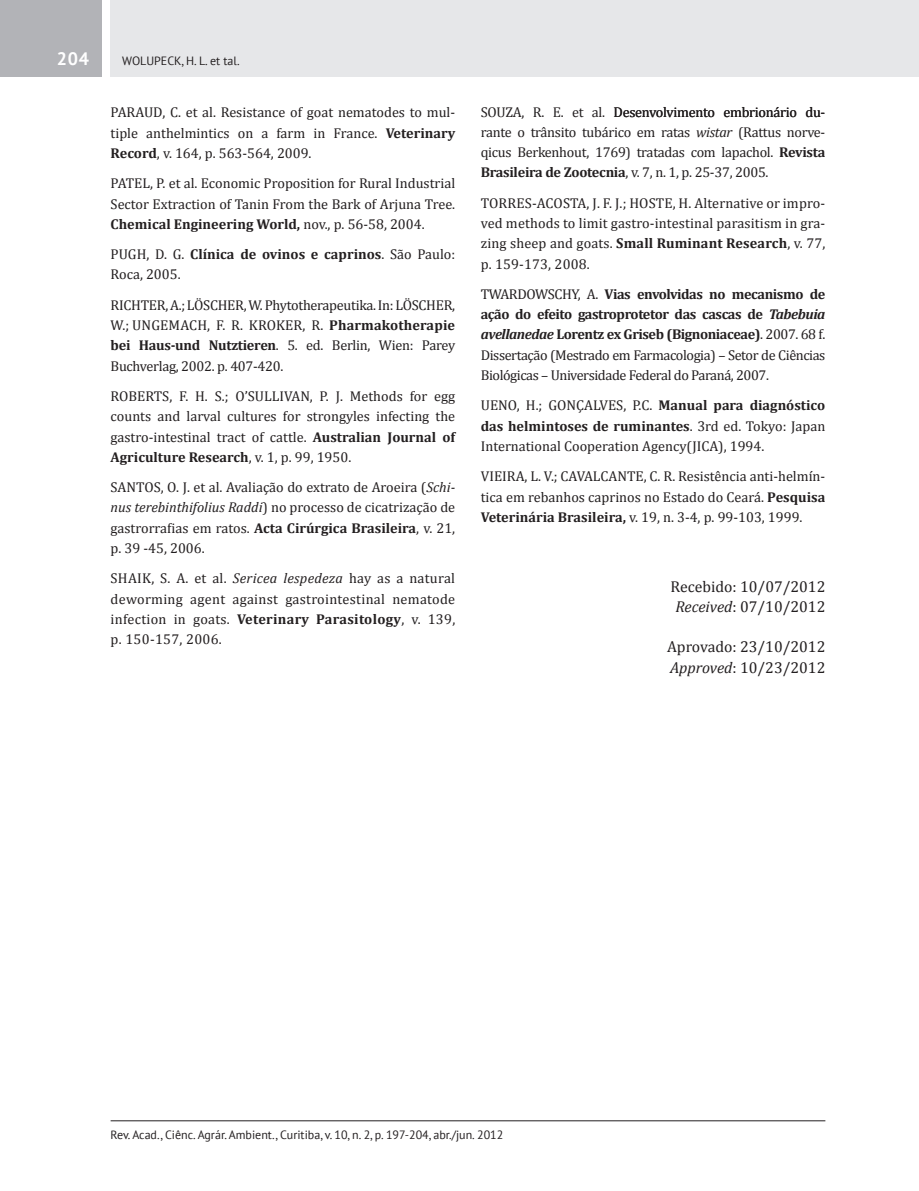
<style>
.page{position:relative;width:919px;height:1191px;background:#fff}
.page>*{position:absolute;margin:0;border:0;box-sizing:border-box;transform-origin:0 0}
.t1{font:700 18px "PT Sans";color:#fff}
.Corpo_de_texto_-_Dir{font:15.75px "Cambria";color:#231f20}
.Referências{font:14.25px/20.2px "Cambria";color:#231f20;text-align:justify}
.t2{font:12px "PT Sans";color:#231f20}
.s1{font-weight:700}
.s2{font-style:italic}
.s3{font-weight:700;font-style:italic}
</style>
<div class="page">
<div style="left:111px;top:0;width:807px;height:77px;background:#e6e7e9"></div>
<div style="left:0;top:0;width:102px;height:77px;background:#b2b3b7"></div>
<hr style="left:111px;top:1120px;width:714px;height:1px;background:#231f20">
<p class="t1" style="left:57px;top:47px;width:34px">204</p>
<p class="t2" style="left:122px;top:53px;width:119px">WOLUPECK, H. L. et tal.</p>
<p class="Referências" style="left:111px;top:102px;width:346px">PARAUD, C. et al. Resistance of goat nematodes to mul&shy;tiple anthelmintics on a farm in France. <span class="s1">Veterinary Record</span>, v. 164, p. 563-564, 2009.</p>
<p class="Referências" style="left:111px;top:173px;width:346px">PATEL, P. et al. Economic Proposition for Rural Industrial Sector Extraction of Tanin From the Bark of Arjuna Tree.<br><span class="s1">Chemical Engineering World,</span> nov., p. 56-58, 2004.</p>
<p class="Referências" style="left:111px;top:244px;width:346px">PUGH, D. G. <span class="s1">Clínica de ovinos e caprinos</span>. São Paulo:<br>Roca, 2005.</p>
<p class="Referências" style="left:111px;top:295px;width:346px">RICHTER, A.; LÖSCHER, W. Phytotherapeutika. In: LÖSCHER, W.; UNGEMACH, F. R. KROKER, R. <span class="s1">Pharmakotherapie bei Haus-und Nutztieren</span>. 5. ed. Berlin, Wien: Parey Buchverlag, 2002. p. 407-420.</p>
<p class="Referências" style="left:111px;top:386px;width:346px">ROBERTS, F. H. S.; O’SULLIVAN, P. J. Methods for egg counts and larval cultures for strongyles infecting the gastro-intestinal tract of cattle. <span class="s1">Australian Journal of Agriculture Research</span>, v. 1, p. 99, 1950.</p>
<p class="Referências" style="left:111px;top:477px;width:346px">SANTOS, O. J. et al. Avaliação do extrato de Aroeira (<span class="s2">Schi&shy;nus terebinthifolius Raddi</span>) no processo de cicatrização de gastrorrafias em ratos. <span class="s1">Acta Cirúrgica Brasileira</span>, v. 21, p. 39 -45, 2006.</p>
<p class="Referências" style="left:111px;top:568px;width:346px">SHAIK, S. A. et al. <span class="s2">Sericea lespedeza</span> hay as a natural deworming agent against gastrointestinal nematode infection in goats. <span class="s1">Veterinary Parasitology</span>, v. 139, p. 150-157, 2006.</p>
<p class="Referências" style="left:480px;top:102px;width:346px">SOUZA, R. E. et al. Desenvolvimento embrionário du&shy;rante o trânsito tubárico em ratas <span class="s2">wistar</span> (Rattus norve&shy;qicus Berkenhout, 1769) tratadas com lapachol. <span class="s1">Revista Brasileira de Zootecnia</span>, v. 7, n. 1, p. 25-37, 2005.</p>
<p class="Referências" style="left:480px;top:193px;width:346px">TORRES-ACOSTA, J. F. J.; HOSTE, H. Alternative or impro&shy;ved methods to limit gastro-intestinal parasitism in gra&shy;zing sheep and goats. <span class="s1">Small Ruminant Research</span>, v. 77, p. 159-173, 2008.</p>
<p class="Referências" style="left:480px;top:284px;width:346px">TWARDOWSCHY, A. <span class="s1">Vias envolvidas no mecanismo de ação do efeito gastroprotetor das cascas de</span> <span class="s3">Tabebuia avellanedae</span> <span class="s1">Lorentz ex Griseb (Bignoniaceae)</span>. 2007. 68 f.<br>Dissertação (Mestrado em Farmacologia) – Setor de Ciências Biológicas – Universidade Federal do Paraná, 2007.</p>
<p class="Referências" style="left:480px;top:395px;width:346px">UENO, H.; GONÇALVES, P.C. <span class="s1">Manual para diagnóstico das helmintoses de ruminantes</span>. 3rd ed. Tokyo: Japan International Cooperation Agency(JICA), 1994.</p>
<p class="Referências" style="left:480px;top:466px;width:346px">VIEIRA, L. V.; CAVALCANTE, C. R. Resistência anti-helmín&shy;tica em rebanhos caprinos no Estado do Ceará. <span class="s1">Pesquisa Veterinária Brasileira,</span> v. 19, n. 3-4, p. 99-103, 1999.</p>
<p class="Corpo_de_texto_-_Dir" style="left:670px;top:577px;width:156px">Recebido: 10/07/2012</p>
<p class="Corpo_de_texto_-_Dir" style="left:675px;top:597px;width:151px"><span class="s2">Received</span>: 07/10/2012</p>
<p class="Corpo_de_texto_-_Dir" style="left:667px;top:638px;width:160px">Aprovado: 23/10/2012</p>
<p class="Corpo_de_texto_-_Dir" style="left:670px;top:658px;width:157px"><span class="s2">Approved</span>: 10/23/2012</p>
<p class="t2" style="left:111px;top:1126px;width:394px">Rev. Acad., Ciênc. Agrár. Ambient., Curitiba, v. 10, n. 2, p. 197-204, abr./jun. 2012</p>
</div>
